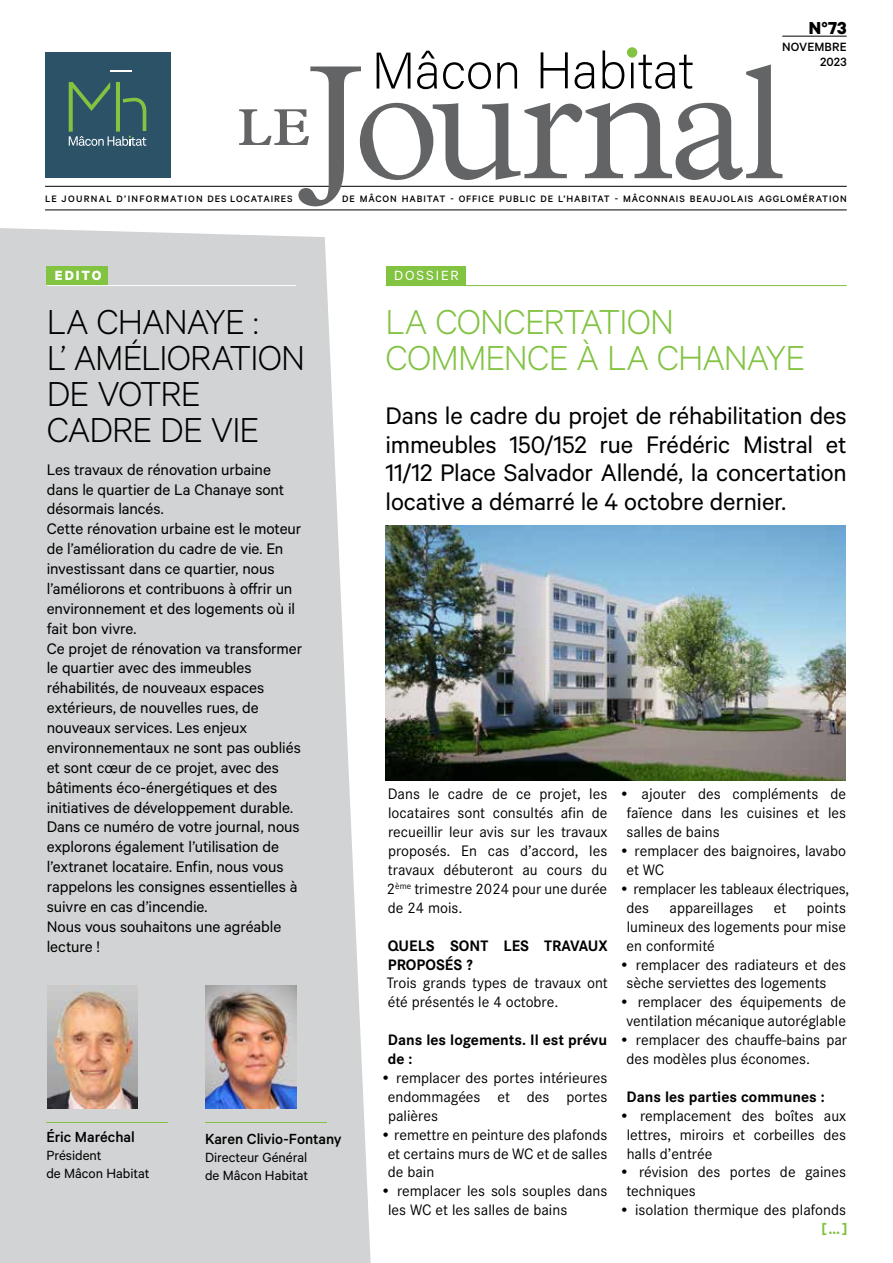
<style>
.page{position:relative;width:893px;height:1263px;background:#fff}
.page>*{position:absolute;margin:0;border:0;box-sizing:border-box;transform-origin:0 0}
.t1{font:300 163.8px "Plantin Std";letter-spacing:-.02em;color:#636466}
.t2{font:600 52.2px "Plantin Std";color:#636466}
.t3{font:300 39px/36px "Calibre";letter-spacing:-.025em;color:#000}
.t4{font:300 39px/36px "Calibre";letter-spacing:-.025em;color:#82c341}
.t5{font:27px/28.5px "Calibre";letter-spacing:-.005em;color:#000;text-align:justify}
.t6{font:700 19.5px "Calibre";color:#000}
.t7{font:17.25px/19.8px "Calibre";letter-spacing:-.005em;color:#000}
.t8{font:500 16.5px "Calibre";letter-spacing:-.005em;color:#000}
.t9{font:600 16.5px "Calibre";color:#82c341}
.t10{font:15.75px/18.9px "Corporate S";color:#000}
.t11{font:700 15.75px/18.9px "Corporate S";color:#000}
.t12{font:15px/18px "Calibre";color:#000}
.t13{font:15px "Calibre";letter-spacing:.13em;color:#fff}
.t14{font:700 15px "Calibre";letter-spacing:.13em;color:#fff}
.t15{font:500 13.5px/15px "Calibre";letter-spacing:.005em;color:#000;text-align:right}
.t16{font:500 10.5px "Calibre";letter-spacing:.085em;color:#000}
.t17{font:500 10.5px "Calibre";letter-spacing:.12em;color:#000}
</style>
<div class="page">
<svg style="left:0;top:228px;width:371px;height:1035px;background:#d4d6d7"></svg>
<div style="left:46px;top:266px;width:62px;height:20px;background:#82c341"></div>
<hr style="left:46px;top:285px;width:250px;height:1px;background:#fff">
<hr style="left:45px;top:186px;width:802px;height:1px;background:#000">
<hr style="left:45px;top:210px;width:802px;height:1px;background:#000">
<svg style="left:377px;top:53px;width:33px;height:36px"></svg>
<svg style="left:417px;top:51px;width:20px;height:38px"></svg>
<svg style="left:443px;top:62px;width:48px;height:27px"></svg>
<svg style="left:497px;top:62px;width:20px;height:27px"></svg>
<svg style="left:541px;top:52px;width:27px;height:36px"></svg>
<svg style="left:575px;top:62px;width:19px;height:27px"></svg>
<svg style="left:602px;top:50px;width:22px;height:39px"></svg>
<svg style="left:631px;top:51px;width:62px;height:38px"></svg>
<div style="left:628px;top:48px;width:9px;height:9px;background:#82c341;border-radius:50%"></div>
<div style="left:627px;top:47px;width:10px;height:11px;border:2px solid #82c341;border-radius:50%"></div>
<div style="left:45px;top:52px;width:126px;height:126px;background:#2c5268"></div>
<svg style="left:110px;top:71px;width:22px;height:1px"></svg>
<svg style="left:69px;top:82px;width:77px;height:64px"></svg>
<hr style="left:116px;top:82px;width:4px;height:50px;background:#82c341">
<img style="left:386px;top:526px;width:459px;height:255px">
<div style="left:386px;top:266px;width:79px;height:20px;background:#82c341"></div>
<hr style="left:386px;top:285px;width:461px;height:1px;background:#82c341">
<hr style="left:782px;top:36px;width:65px;height:1px;background:#000">
<img style="left:205px;top:985px;width:91px;height:124px">
<hr style="left:46px;top:1122px;width:122px;height:1px;background:#82c341">
<hr style="left:205px;top:1122px;width:122px;height:1px;background:#82c341">
<img style="left:47px;top:985px;width:90px;height:124px">
<p class="t6" style="left:809px;top:16px;width:40px">N°73</p>
<p class="t15" style="left:782px;top:39px;width:66px">NOVEMBRE<br>2023</p>
<h1 class="t1" style="left:310px;top:29px;width:477px">Journal</h1>
<h2 class="t2" style="left:237px;top:97px;width:75px">LE</h2>
<p class="t16" style="left:342px;top:192px;width:506px">DE MÂCON HABITAT - OFFICE PUBLIC DE L’HABITAT - MÂCONNAIS BEAUJOLAIS AGGLOMÉRATION</p>
<p class="t17" style="left:45px;top:192px;width:249px">LE JOURNAL D’INFORMATION DES LOCATAIRES</p>
<p class="t14" style="left:55px;top:266px;width:48px">EDITO</p>
<h3 class="t3" style="left:47px;top:302px;width:260px">LA CHANAYE :<br>L’ AMÉLIORATION<br>DE VOTRE<br>CADRE DE VIE</h3>
<p class="t7" style="left:47px;top:459px;width:257px">Les travaux de rénovation urbaine dans le quartier de La Chanaye sont désormais lancés.<br>Cette rénovation urbaine est le moteur de l’amélioration du cadre de vie. En investissant dans ce quartier, nous l’améliorons et contribuons à offrir un environnement et des logements où il fait bon vivre.<br>Ce projet de rénovation va transformer le quartier avec des immeubles réhabilités, de nouveaux espaces extérieurs, de nouvelles rues, de nouveaux services. Les enjeux environnementaux ne sont pas oubliés et sont cœur de ce projet, avec des bâtiments éco-énergétiques et des initiatives de développement durable.<br>Dans ce numéro de votre journal, nous explorons également l’utilisation de l’extranet locataire. Enfin, nous vous rappelons les consignes essentielles à suivre en cas d’incendie.<br>Nous vous souhaitons une agréable lecture !</p>
<p class="t8" style="left:46px;top:1127px;width:90px">Éric Maréchal</p>
<p class="t12" style="left:46px;top:1146px;width:105px">Président<br>de Mâcon Habitat</p>
<p class="t8" style="left:205px;top:1129px;width:138px">Karen Clivio-Fontany</p>
<p class="t12" style="left:205px;top:1147px;width:105px">Directeur Général de Mâcon Habitat</p>
<p class="t13" style="left:394px;top:267px;width:66px">DOSSIER</p>
<h3 class="t4" style="left:386px;top:302px;width:421px">LA CONCERTATION<br>COMMENCE À LA CHANAYE</h3>
<h3 class="t5" style="left:386px;top:401px;width:463px">Dans le cadre du projet de réhabilitation des immeubles 150/152 rue Frédéric Mistral et 11/12 Place Salvador Allendé, la concertation locative a démarré le 4 octobre dernier.</h3>
<p class="t10" style="left:387px;top:784px;width:222px;text-align:justify">Dans le cadre de ce projet, les locataires sont consultés afin de recueillir leur avis sur les travaux proposés. En cas d’accord, les travaux débuteront au cours du 2<sup>ème</sup> trimestre 2024 pour une durée de 24 mois.</p>
<p class="t11" style="left:388px;top:935px;width:222px">QUELS SONT LES TRAVAUX<br>PROPOSÉS ?</p>
<p class="t10" style="left:387px;top:973px;width:223px">Trois grands types de travaux ont été présentés le 4 octobre.</p>
<p class="t11" style="left:388px;top:1030px;width:221px">Dans les logements. Il est prévu de :</p>
<p class="t10" style="left:388px;top:1068px;width:221px;text-align:justify;text-indent:-7px">• remplacer des portes intérieures endommagées et des portes palières</p>
<p class="t10" style="left:388px;top:1124px;width:221px;text-align:justify;text-indent:-7px">• remettre en peinture des plafonds et certains murs de WC et de salles de bain</p>
<p class="t10" style="left:388px;top:1181px;width:221px;text-indent:-8px">• remplacer les sols souples dans les WC et les salles de bains</p>
<p class="t10" style="left:626px;top:784px;width:221px;text-align:justify;text-indent:-7px">• ajouter des compléments de faïence dans les cuisines et les salles de bains</p>
<p class="t10" style="left:626px;top:841px;width:221px;text-indent:-7px">• remplacer des baignoires, lavabo et WC</p>
<p class="t10" style="left:626px;top:879px;width:224px;text-indent:-7px">• remplacer les tableaux électriques, des</p>
<p class="t10" style="left:626px;top:897px;width:221px;text-align:justify;text-indent:180px">points lumineux des logements pour mise en conformité</p>
<p class="t10" style="left:626px;top:954px;width:221px;text-indent:-7px">• remplacer des radiateurs et des sèche serviettes des logements</p>
<p class="t10" style="left:619px;top:992px;width:228px;text-align:center">• remplacer des équipements de ventilation mécanique autoréglable</p>
<p class="t10" style="left:626px;top:1030px;width:222px;text-indent:-7px">• remplacer des chauffe-bains par des modèles plus économes.</p>
<p class="t11" style="left:627px;top:1087px;width:200px">Dans les parties communes :</p>
<p class="t10" style="left:627px;top:1105px;width:221px;text-align:justify;text-indent:-7px">• remplacement des boîtes aux lettres, miroirs et corbeilles des halls d’entrée</p>
<p class="t10" style="left:627px;top:1162px;width:221px;text-indent:-7px">• révision des portes de gaines techniques</p>
<p class="t10" style="left:619px;top:1200px;width:228px">• isolation thermique des plafonds</p>
<p class="t10" style="left:670px;top:897px;width:85px">appareillages</p>
<p class="t10" style="left:774px;top:897px;width:14px">et</p>
<p class="t9" style="left:822px;top:1219px;width:27px">[…]</p>
</div>
